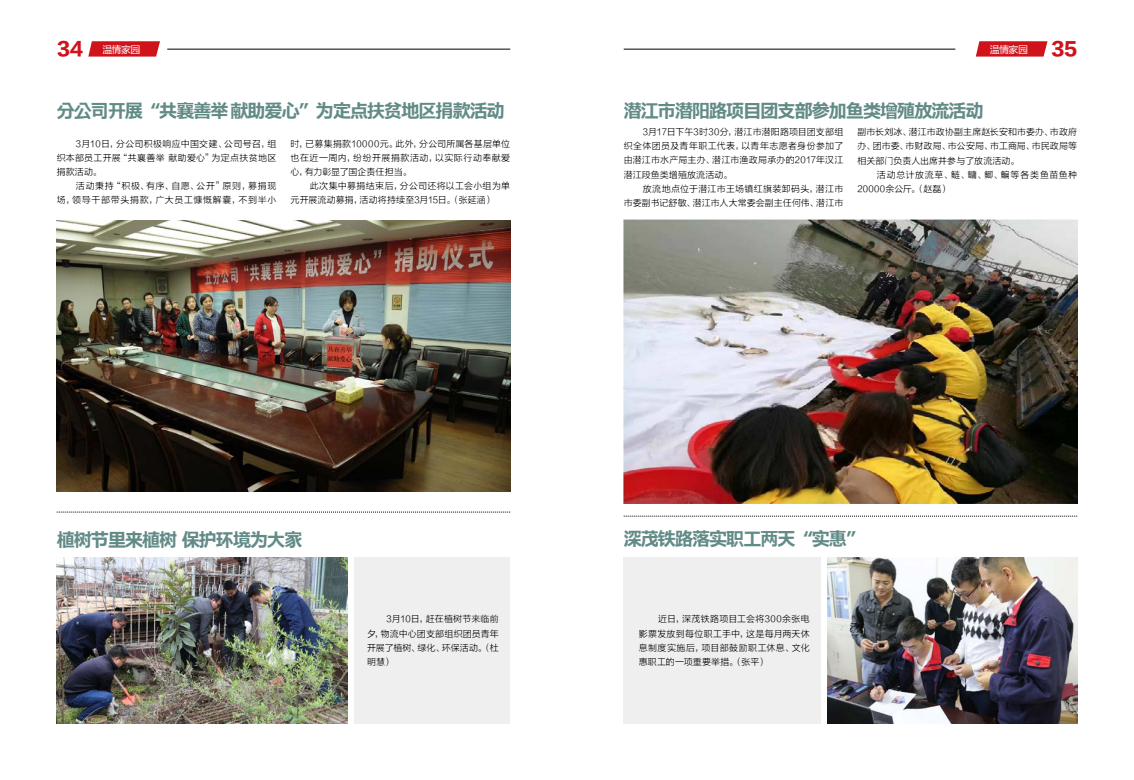
<style>
.page{position:relative;width:1134px;height:780px;background:#fff}
.page>*{position:absolute;margin:0;border:0;box-sizing:border-box;transform-origin:0 0}
.t1{font:18px "Ming Lan Bold";letter-spacing:-.05em;color:#628b87}
.t2{font:18px "FZLTTHJW GB1 0";color:#d0121b}
.t3{font:10px "FZLTHK GBK1 0";letter-spacing:-.05em;color:#fff}
.t4{font:9px/14px "FZLTXHK GBK1 0";letter-spacing:.02em;color:#000;text-align:justify}
.t5{font:9px/14px "FZLTXHK GBK1 0";letter-spacing:.065em;color:#000;text-align:right}
.t6{font:9px/14px "FZLTXHK GBK1 0";letter-spacing:.045em;color:#000}
.s1{font-family:"FZLTTHJW GB1 0";font-size:18px;color:#d0121b}
</style>
<div class="page">
<img style="left:56px;top:41px;width:1022px;height:683px">
<p class="t3" style="left:57px;top:44px;width:85px"><span class="s1">34</span> 温情家园</p>
<p class="t3" style="left:990px;top:44px;width:40px">温情家园</p>
<h1 class="t2" style="left:1051px;top:39px;width:28px">35</h1>
<h1 class="t1" style="left:57px;top:98px;width:450px">分公司开展“共襄善举 献助爱心”为定点扶贫地区捐款活动</h1>
<p class="t4" style="left:57px;top:137px;width:221px;text-indent:19px">3月10日，分公司积极响应中国交建、公司号召，组织本部员工开展“共襄善举 献助爱心”为定点扶贫地区捐款活动。</p>
<p class="t5" style="left:57px;top:179px;width:221px">活动秉持“积极、有序、自愿、公开”原则，募捐现<br>场，领导干部带头捐款，广大员工慷慨解囊，不到半小</p>
<p class="t4" style="left:291px;top:137px;width:221px">时，已募集捐款10000元。此外，分公司所属各基层单位也在近一周内，纷纷开展捐款活动，以实际行动奉献爱心，有力彰显了国企责任担当。</p>
<p class="t4" style="left:291px;top:179px;width:221px;text-indent:19px">此次集中募捐结束后，分公司还将以工会小组为单元开展流动募捐，活动将持续至3月15日。（张延涵）</p>
<h1 class="t1" style="left:624px;top:98px;width:361px">潜江市潜阳路项目团支部参加鱼类增殖放流活动</h1>
<p class="t4" style="left:624px;top:125px;width:221px;text-indent:19px">3月17日下午3时30分，潜江市潜阳路项目团支部组织全体团员及青年职工代表，以青年志愿者身份参加了由潜江市水产局主办、潜江市渔政局承办的2017年汉江潜江段鱼类增殖放流活动。</p>
<p class="t4" style="left:624px;top:181px;width:221px;text-align:right">放流地点位于潜江市王场镇红旗装卸码头，潜江市<br>市委副书记舒敏、潜江市人大常委会副主任何伟、潜江市</p>
<p class="t4" style="left:857px;top:125px;width:221px">副市长刘冰、潜江市政协副主席赵长安和市委办、市政府办、团市委、市财政局、市公安局、市工商局、市民政局等相关部门负责人出席并参与了放流活动。</p>
<p class="t6" style="left:857px;top:167px;width:221px;text-indent:19px">活动总计放流草、鲢、鳙、鲫、鳊等各类鱼苗鱼种<br>20000余公斤。（赵磊）</p>
<h1 class="t1" style="left:57px;top:526px;width:247px">植树节里来植树 保护环境为大家</h1>
<p class="t4" style="left:367px;top:612px;width:133px;text-indent:19px">3月10日，赶在植树节来临前夕，物流中心团支部组织团员青年开展了植树、绿化、环保活动。（杜明慧）</p>
<h1 class="t1" style="left:624px;top:525px;width:242px">深茂铁路落实职工两天“实惠”</h1>
<p class="t4" style="left:639px;top:612px;width:173px;text-indent:19px">近日，深茂铁路项目工会将300余张电影票发放到每位职工手中，这是每月两天休息制度实施后，项目部鼓励职工休息、文化惠职工的一项重要举措。（张平）</p>
</div>
